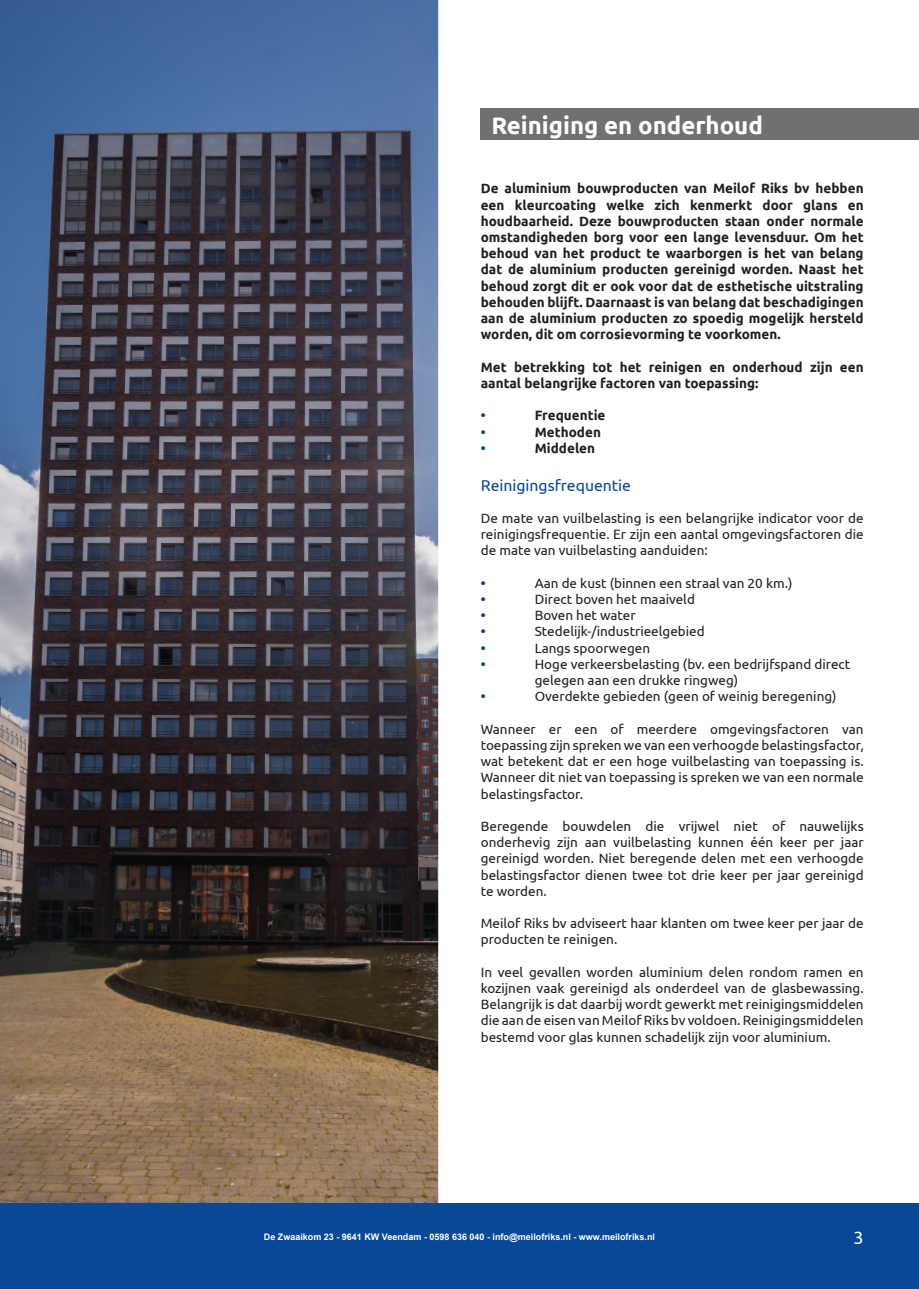
<style>
.page{position:relative;width:919px;height:1289px;background:#fff}
.page>*{position:absolute;margin:0;border:0;box-sizing:border-box;transform-origin:0 0}
.t1{font:700 24px "Ubuntu";color:#fff}
.t2{font:18px "Ubuntu";color:#fff}
.t3{font:15.75px "Ubuntu";color:#094797}
.t4{font:13.5px/16.2px "Ubuntu";color:#231f20;text-align:justify}
.t5{font:700 13.5px/16.2px "Ubuntu";color:#231f20;text-align:justify}
.t6{font:700 13.5px "Ubuntu";color:#094797}
.t7{font:700 9px "Arial";color:#fff}
</style>
<div class="page">
<img style="left:0;top:0;width:438px;height:1203px">
<div style="left:480px;top:108px;width:438px;height:32px;background:#707070"></div>
<div style="left:0;top:1203px;width:918px;height:85px;background:#094797"></div>
<p class="t1" style="left:491px;top:111px;width:273px">Reiniging en onderhoud</p>
<p class="t5" style="left:480px;top:180px;width:384px">De aluminium bouwproducten van Meilof Riks bv hebben een kleurcoating welke zich kenmerkt door glans en houdbaarheid. Deze bouwproducten staan onder normale omstandigheden borg voor een lange levensduur. Om het behoud van het product te waarborgen is het van belang dat de aluminium producten gereinigd worden. Naast het behoud zorgt dit er ook voor dat de esthetische uitstraling behouden blijft. Daarnaast is van belang dat beschadigingen aan de aluminium producten zo spoedig mogelijk hersteld worden, dit om corrosievorming te voorkomen.</p>
<p class="t5" style="left:480px;top:358px;width:384px">Met betrekking tot het reinigen en onderhoud zijn een aantal belangrijke factoren van toepassing:</p>
<p class="t6" style="left:480px;top:407px;width:6px">•</p>
<p class="t5" style="left:534px;top:407px;width:72px">Frequentie</p>
<p class="t6" style="left:480px;top:423px;width:6px">•</p>
<p class="t5" style="left:534px;top:423px;width:68px">Methoden</p>
<p class="t6" style="left:480px;top:440px;width:6px">•</p>
<p class="t5" style="left:534px;top:439px;width:62px">Middelen</p>
<p class="t3" style="left:480px;top:475px;width:152px">Reinigingsfrequentie</p>
<p class="t4" style="left:480px;top:509px;width:384px">De mate van vuilbelasting is een belangrijke indicator voor de reinigingsfrequentie. Er zijn een aantal omgevingsfactoren die de mate van vuilbelasting aanduiden:</p>
<p class="t6" style="left:480px;top:575px;width:6px">•</p>
<p class="t4" style="left:534px;top:574px;width:259px">Aan de kust (binnen een straal van 20 km.)</p>
<p class="t6" style="left:480px;top:591px;width:6px">•</p>
<p class="t4" style="left:534px;top:590px;width:162px">Direct boven het maaiveld</p>
<p class="t6" style="left:480px;top:607px;width:6px">•</p>
<p class="t4" style="left:534px;top:607px;width:102px">Boven het water</p>
<p class="t6" style="left:480px;top:623px;width:6px">•</p>
<p class="t4" style="left:534px;top:623px;width:171px">Stedelijk-/industrieelgebied</p>
<p class="t6" style="left:480px;top:639px;width:6px">•</p>
<p class="t4" style="left:534px;top:639px;width:117px">Langs spoorwegen</p>
<p class="t6" style="left:480px;top:656px;width:6px">•</p>
<p class="t4" style="left:534px;top:655px;width:317px">Hoge verkeersbelasting (bv. een bedrijfspand direct</p>
<p class="t4" style="left:534px;top:671px;width:205px">gelegen aan een drukke ringweg)</p>
<p class="t6" style="left:480px;top:688px;width:6px">•</p>
<p class="t4" style="left:534px;top:688px;width:303px">Overdekte gebieden (geen of weinig beregening)</p>
<p class="t4" style="left:480px;top:720px;width:384px">Wanneer er een of meerdere omgevingsfactoren van toepassing zijn spreken we van een verhoogde belastingsfactor, wat betekent dat er een hoge vuilbelasting van toepassing is.<br>Wanneer dit niet van toepassing is spreken we van een normale belastingsfactor.</p>
<p class="t4" style="left:480px;top:817px;width:384px">Beregende bouwdelen die vrijwel niet of nauwelijks onderhevig zijn aan vuilbelasting kunnen één keer per jaar gereinigd worden. Niet beregende delen met een verhoogde belastingsfactor dienen twee tot drie keer per jaar gereinigd te worden.</p>
<p class="t4" style="left:480px;top:914px;width:384px">Meilof Riks bv adviseert haar klanten om twee keer per jaar de producten te reinigen.</p>
<p class="t4" style="left:480px;top:963px;width:384px">In veel gevallen worden aluminium delen rondom ramen en kozijnen vaak gereinigd als onderdeel van de glasbewassing.<br>Belangrijk is dat daarbij wordt gewerkt met reinigingsmiddelen die aan de eisen van Meilof Riks bv voldoen. Reinigingsmiddelen bestemd voor glas kunnen schadelijk zijn voor aluminium.</p>
<p class="t7" style="left:264px;top:1230px;width:393px">De Zwaaikom 23 - 9641 KW Veendam - 0598 636 040 - info@meilofriks.nl - www.meilofriks.nl</p>
<p class="t2" style="left:853px;top:1226px;width:12px">3</p>
</div>
